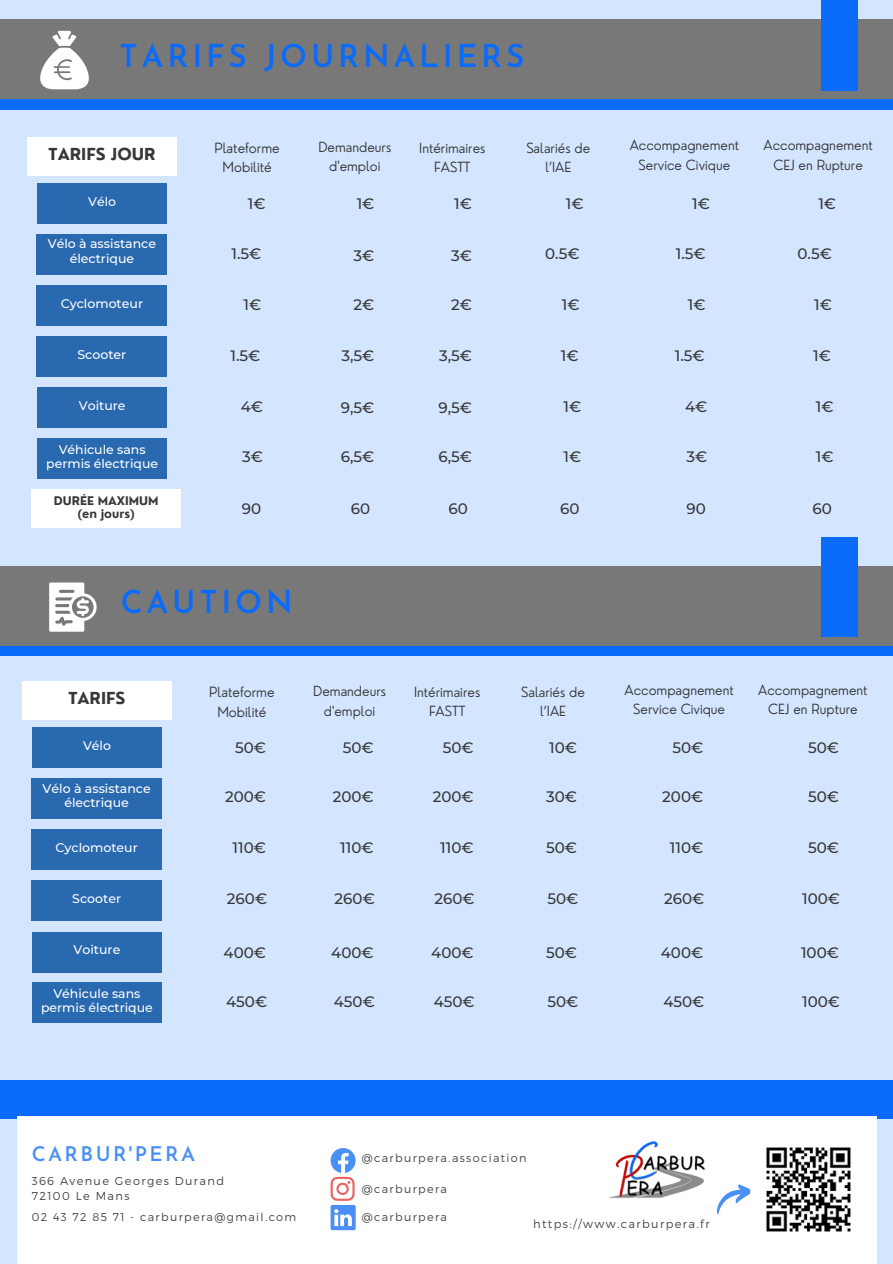
<style>
.page{position:relative;width:893px;height:1264px;background:#fff}
.page>*{position:absolute;margin:0;border:0;box-sizing:border-box;transform-origin:0 0}
.t1{font:600 31.5px "Josefin Sans";letter-spacing:.12em;color:#0a6bfa}
.t2{font:600 20.1px "Josefin Sans";letter-spacing:.12em;color:#498ff6}
.t3{font:700 16.2px "Nourd";color:#373737}
.t4{font:500 15.15px "Montserrat";color:#373737}
.t5{font:300 13.8px/19.4px "Nourd";color:#373737;text-align:center}
.t6{font:300 13.65px/19.2px "Nourd";color:#373737;text-align:center}
.t7{font:500 12.6px/14.5px "Montserrat";color:#fff;text-align:center}
.t8{font:500 12.45px/14.5px "Montserrat";color:#fff;text-align:center}
.t9{font:700 11.7px "Nourd";color:#373737}
.t10{font:300 11.4px "Montserrat";letter-spacing:.12em;color:#454545}
.t11{font:300 11.25px "Montserrat";letter-spacing:.12em;color:#454545}
</style>
<div class="page">
<div style="left:0;top:0;width:892px;height:1263px;background:#d3e5ff"></div>
<div style="left:0;top:1080px;width:892px;height:39px;background:#0a6bfa"></div>
<div style="left:27px;top:137px;width:150px;height:38px;background:#fff"></div>
<div style="left:37px;top:183px;width:130px;height:41px;background:#2969b0"></div>
<div style="left:37px;top:234px;width:130px;height:41px;background:#2969b0"></div>
<div style="left:37px;top:285px;width:130px;height:41px;background:#2969b0"></div>
<div style="left:37px;top:336px;width:130px;height:41px;background:#2969b0"></div>
<div style="left:37px;top:387px;width:130px;height:41px;background:#2969b0"></div>
<div style="left:37px;top:438px;width:130px;height:41px;background:#2969b0"></div>
<div style="left:31px;top:489px;width:150px;height:38px;background:#fff"></div>
<div style="left:0;top:71px;width:892px;height:39px;background:#0a6bfa"></div>
<div style="left:0;top:19px;width:892px;height:80px;background:#797878"></div>
<svg style="left:40px;top:31px;width:49px;height:58px"></svg>
<div style="left:821px;top:0;width:36px;height:91px;background:#0a6bfa"></div>
<div style="left:0;top:617px;width:892px;height:39px;background:#0a6bfa"></div>
<div style="left:0;top:565px;width:892px;height:80px;background:#797878"></div>
<div style="left:821px;top:538px;width:36px;height:99px;background:#0a6bfa"></div>
<svg style="left:49px;top:582px;width:47px;height:49px"></svg>
<div style="left:22px;top:681px;width:150px;height:38px;background:#fff"></div>
<div style="left:32px;top:727px;width:130px;height:41px;background:#2969b0"></div>
<div style="left:32px;top:778px;width:130px;height:41px;background:#2969b0"></div>
<div style="left:32px;top:829px;width:130px;height:41px;background:#2969b0"></div>
<div style="left:32px;top:880px;width:130px;height:41px;background:#2969b0"></div>
<div style="left:32px;top:931px;width:130px;height:41px;background:#2969b0"></div>
<div style="left:32px;top:982px;width:130px;height:41px;background:#2969b0"></div>
<div style="left:17px;top:1115px;width:859px;height:148px;background:#fff"></div>
<svg style="left:330px;top:1148px;width:25px;height:82px"></svg>
<img style="left:609px;top:1141px;width:96px;height:58px">
<img style="left:766px;top:1147px;width:85px;height:85px">
<svg style="left:716px;top:1184px;width:35px;height:31px"></svg>
<p class="t1" style="left:119px;top:44px;width:406px">TARIFS JOURNALIERS</p>
<p class="t6" style="left:318px;top:138px;width:74px">Demandeurs d'emploi</p>
<p class="t6" style="left:419px;top:138px;width:68px">Intérimaires</p>
<p class="t3" style="left:49px;top:144px;width:109px">TARIFS JOUR</p>
<p class="t5" style="left:214px;top:138px;width:67px">Plateforme<br>Mobilité</p>
<p class="t6" style="left:526px;top:138px;width:65px">Salariés de</p>
<p class="t6" style="left:434px;top:157px;width:38px">FASTT</p>
<p class="t6" style="left:545px;top:157px;width:27px">l’IAE</p>
<p class="t8" style="left:88px;top:194px;width:29px">Vélo</p>
<p class="t7" style="left:48px;top:237px;width:110px">Vélo à assistance électrique</p>
<p class="t7" style="left:61px;top:296px;width:84px">Cyclomoteur</p>
<p class="t7" style="left:77px;top:347px;width:50px">Scooter</p>
<p class="t8" style="left:79px;top:398px;width:48px">Voiture</p>
<p class="t8" style="left:46px;top:442px;width:113px">Véhicule sans permis électrique</p>
<p class="t9" style="left:54px;top:493px;width:106px">DURÉE MAXIMUM</p>
<p class="t9" style="left:78px;top:506px;width:58px">(en jours)</p>
<p class="t4" style="left:248px;top:194px;width:19px">1€</p>
<p class="t4" style="left:231px;top:244px;width:31px">1.5€</p>
<p class="t4" style="left:243px;top:295px;width:19px">1€</p>
<p class="t4" style="left:230px;top:347px;width:31px">1.5€</p>
<p class="t4" style="left:241px;top:397px;width:24px">4€</p>
<p class="t4" style="left:242px;top:448px;width:22px">3€</p>
<p class="t4" style="left:242px;top:499px;width:21px">90</p>
<p class="t1" style="left:121px;top:589px;width:173px">CAUTION</p>
<p class="t4" style="left:356px;top:194px;width:19px">1€</p>
<p class="t4" style="left:353px;top:246px;width:22px">3€</p>
<p class="t4" style="left:353px;top:295px;width:22px">2€</p>
<p class="t4" style="left:341px;top:347px;width:34px">3,5€</p>
<p class="t4" style="left:341px;top:398px;width:35px">9,5€</p>
<p class="t4" style="left:341px;top:447px;width:35px">6,5€</p>
<p class="t4" style="left:351px;top:499px;width:21px">60</p>
<p class="t4" style="left:454px;top:194px;width:19px">1€</p>
<p class="t4" style="left:451px;top:246px;width:22px">3€</p>
<p class="t4" style="left:451px;top:295px;width:22px">2€</p>
<p class="t4" style="left:439px;top:347px;width:34px">3,5€</p>
<p class="t4" style="left:438px;top:398px;width:35px">9,5€</p>
<p class="t4" style="left:438px;top:447px;width:35px">6,5€</p>
<p class="t4" style="left:448px;top:499px;width:21px">60</p>
<p class="t4" style="left:566px;top:194px;width:19px">1€</p>
<p class="t4" style="left:545px;top:244px;width:36px">0.5€</p>
<p class="t4" style="left:561px;top:295px;width:19px">1€</p>
<p class="t4" style="left:560px;top:347px;width:19px">1€</p>
<p class="t4" style="left:563px;top:397px;width:19px">1€</p>
<p class="t4" style="left:563px;top:448px;width:19px">1€</p>
<p class="t4" style="left:560px;top:499px;width:21px">60</p>
<p class="t6" style="left:313px;top:681px;width:74px">Demandeurs d'emploi</p>
<p class="t6" style="left:414px;top:682px;width:68px">Intérimaires</p>
<p class="t3" style="left:68px;top:688px;width:59px">TARIFS</p>
<p class="t5" style="left:209px;top:682px;width:67px">Plateforme<br>Mobilité</p>
<p class="t6" style="left:521px;top:682px;width:65px">Salariés de</p>
<p class="t6" style="left:429px;top:701px;width:38px">FASTT</p>
<p class="t6" style="left:540px;top:701px;width:27px">l’IAE</p>
<p class="t8" style="left:83px;top:738px;width:29px">Vélo</p>
<p class="t7" style="left:43px;top:780px;width:110px">Vélo à assistance électrique</p>
<p class="t7" style="left:55px;top:840px;width:84px">Cyclomoteur</p>
<p class="t7" style="left:72px;top:891px;width:50px">Scooter</p>
<p class="t8" style="left:74px;top:942px;width:48px">Voiture</p>
<p class="t8" style="left:41px;top:986px;width:113px">Véhicule sans permis électrique</p>
<p class="t4" style="left:235px;top:738px;width:32px">50€</p>
<p class="t4" style="left:225px;top:787px;width:42px">200€</p>
<p class="t4" style="left:232px;top:838px;width:35px">110€</p>
<p class="t4" style="left:227px;top:889px;width:42px">260€</p>
<p class="t4" style="left:224px;top:943px;width:44px">400€</p>
<p class="t4" style="left:226px;top:992px;width:42px">450€</p>
<p class="t4" style="left:343px;top:738px;width:32px">50€</p>
<p class="t4" style="left:333px;top:787px;width:42px">200€</p>
<p class="t4" style="left:340px;top:838px;width:35px">110€</p>
<p class="t4" style="left:334px;top:889px;width:42px">260€</p>
<p class="t4" style="left:331px;top:943px;width:44px">400€</p>
<p class="t4" style="left:334px;top:992px;width:42px">450€</p>
<p class="t4" style="left:442px;top:738px;width:32px">50€</p>
<p class="t4" style="left:432px;top:787px;width:42px">200€</p>
<p class="t4" style="left:440px;top:838px;width:35px">110€</p>
<p class="t4" style="left:434px;top:889px;width:42px">260€</p>
<p class="t4" style="left:431px;top:943px;width:44px">400€</p>
<p class="t4" style="left:434px;top:992px;width:42px">450€</p>
<p class="t4" style="left:549px;top:738px;width:29px">10€</p>
<p class="t4" style="left:546px;top:787px;width:32px">30€</p>
<p class="t4" style="left:546px;top:838px;width:32px">50€</p>
<p class="t4" style="left:547px;top:889px;width:32px">50€</p>
<p class="t4" style="left:546px;top:943px;width:32px">50€</p>
<p class="t4" style="left:547px;top:992px;width:32px">50€</p>
<p class="t6" style="left:629px;top:136px;width:111px">Accompagnement<br>Service Civique</p>
<p class="t6" style="left:763px;top:136px;width:111px">Accompagnement<br>CEJ en Rupture</p>
<p class="t4" style="left:692px;top:194px;width:19px">1€</p>
<p class="t4" style="left:675px;top:244px;width:31px">1.5€</p>
<p class="t4" style="left:818px;top:194px;width:19px">1€</p>
<p class="t4" style="left:797px;top:244px;width:36px">0.5€</p>
<p class="t4" style="left:688px;top:295px;width:19px">1€</p>
<p class="t4" style="left:814px;top:295px;width:19px">1€</p>
<p class="t4" style="left:674px;top:346px;width:31px">1.5€</p>
<p class="t4" style="left:685px;top:397px;width:24px">4€</p>
<p class="t4" style="left:686px;top:447px;width:22px">3€</p>
<p class="t4" style="left:813px;top:347px;width:19px">1€</p>
<p class="t4" style="left:815px;top:397px;width:19px">1€</p>
<p class="t4" style="left:815px;top:448px;width:19px">1€</p>
<p class="t4" style="left:686px;top:499px;width:21px">90</p>
<p class="t4" style="left:812px;top:499px;width:21px">60</p>
<p class="t6" style="left:624px;top:680px;width:111px">Accompagnement<br>Service Civique</p>
<p class="t4" style="left:672px;top:738px;width:32px">50€</p>
<p class="t4" style="left:662px;top:787px;width:42px">200€</p>
<p class="t4" style="left:669px;top:838px;width:35px">110€</p>
<p class="t4" style="left:664px;top:889px;width:42px">260€</p>
<p class="t4" style="left:660px;top:943px;width:44px">400€</p>
<p class="t4" style="left:663px;top:992px;width:42px">450€</p>
<p class="t6" style="left:758px;top:680px;width:111px">Accompagnement<br>CEJ en Rupture</p>
<p class="t4" style="left:808px;top:738px;width:32px">50€</p>
<p class="t4" style="left:808px;top:787px;width:32px">50€</p>
<p class="t4" style="left:808px;top:838px;width:32px">50€</p>
<p class="t4" style="left:802px;top:889px;width:39px">100€</p>
<p class="t4" style="left:801px;top:943px;width:39px">100€</p>
<p class="t4" style="left:802px;top:992px;width:39px">100€</p>
<p class="t2" style="left:32px;top:1145px;width:165px">CARBUR'PERA</p>
<p class="t10" style="left:32px;top:1173px;width:194px">366 Avenue Georges Durand</p>
<p class="t10" style="left:32px;top:1188px;width:99px">72100 Le Mans</p>
<p class="t11" style="left:32px;top:1209px;width:266px">02 43 72 85 71 - carburpera@gmail.com</p>
<p class="t11" style="left:361px;top:1150px;width:166px">@carburpera.association</p>
<p class="t11" style="left:361px;top:1181px;width:87px">@carburpera</p>
<p class="t11" style="left:361px;top:1209px;width:87px">@carburpera</p>
<p class="t10" style="left:533px;top:1216px;width:178px">https://www.carburpera.fr</p>
</div>
